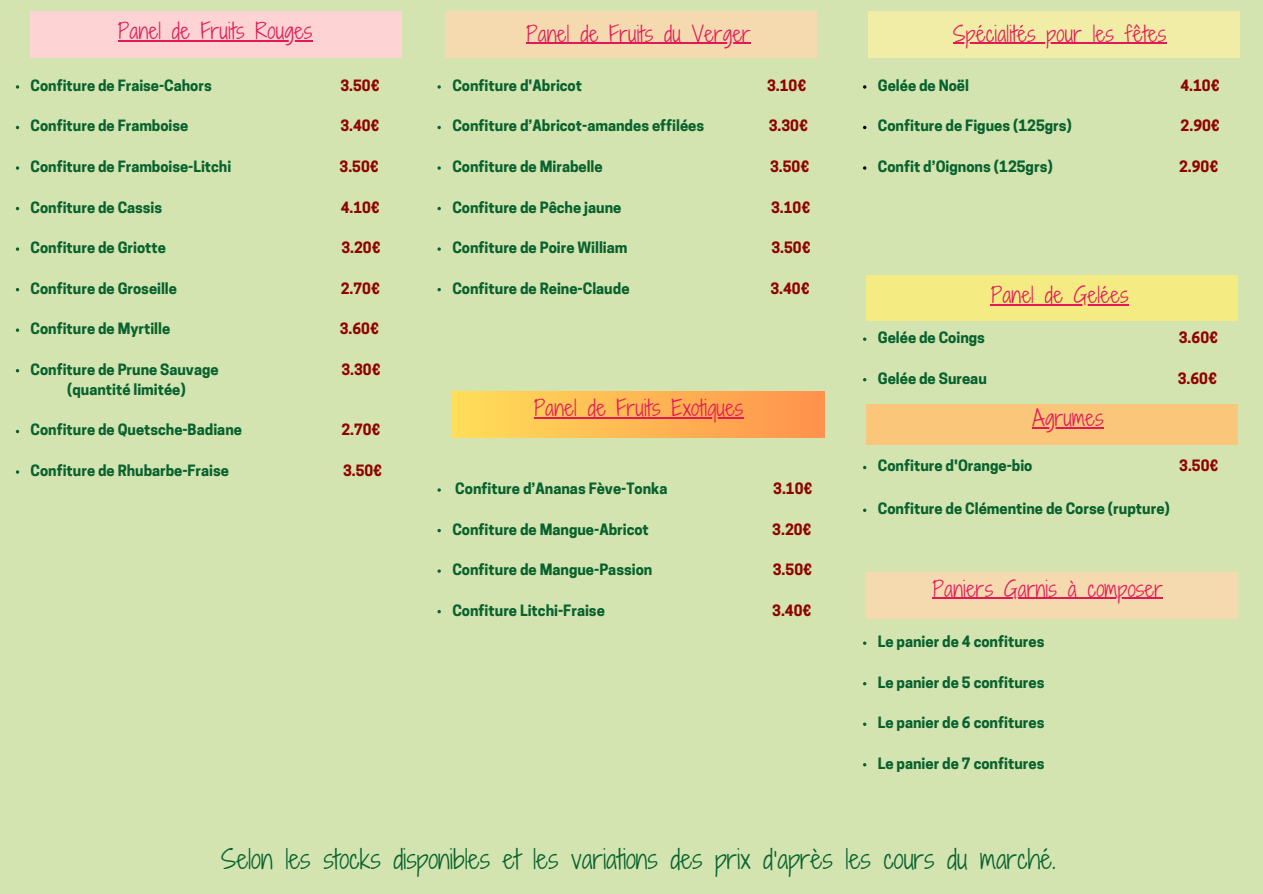
<style>
.page{position:relative;width:1263px;height:894px;background:#fff}
.page>*{position:absolute;margin:0;border:0;box-sizing:border-box;transform-origin:0 0}
.t1{font:25.5px "Shadows Into Light Two";color:#08622e}
.t2{font:21px "Shadows Into Light Two";letter-spacing:.01em;color:#e31957}
.t3{font:700 14.7px "Cooper Hewitt";color:#08622e}
.t4{font:700 14.7px "Cooper Hewitt";color:#8f0200}
</style>
<div class="page">
<div style="left:0;top:0;width:1263px;height:893px;background:#d3e4b0"></div>
<div style="left:30px;top:12px;width:372px;height:46px;background:#fdd3d3"></div>
<div style="left:446px;top:12px;width:371px;height:46px;background:#f6daaf"></div>
<div style="left:868px;top:12px;width:372px;height:46px;background:#f1eca6"></div>
<div style="left:866px;top:275px;width:372px;height:45px;background:#f4ec83"></div>
<div style="left:866px;top:404px;width:372px;height:40px;background:#fac679"></div>
<div style="left:453px;top:391px;width:371px;height:46px;background:linear-gradient(to right,#ffde59,#ff924d)"></div>
<svg style="left:16px;top:85px;width:3px;height:4px"></svg>
<svg style="left:16px;top:166px;width:3px;height:4px"></svg>
<svg style="left:16px;top:247px;width:3px;height:4px"></svg>
<svg style="left:16px;top:328px;width:3px;height:4px"></svg>
<hr style="left:118px;top:40px;width:195px;height:2px;background:#e31957">
<hr style="left:526px;top:43px;width:225px;height:1px;background:#e31957">
<hr style="left:991px;top:304px;width:138px;height:1px;background:#e31957">
<hr style="left:1032px;top:427px;width:72px;height:1px;background:#e31957">
<svg style="left:437px;top:85px;width:4px;height:4px"></svg>
<svg style="left:437px;top:126px;width:4px;height:3px"></svg>
<svg style="left:437px;top:166px;width:4px;height:4px"></svg>
<svg style="left:437px;top:207px;width:4px;height:3px"></svg>
<svg style="left:437px;top:247px;width:4px;height:4px"></svg>
<svg style="left:437px;top:288px;width:4px;height:3px"></svg>
<svg style="left:437px;top:528px;width:4px;height:4px"></svg>
<svg style="left:437px;top:610px;width:4px;height:3px"></svg>
<hr style="left:953px;top:43px;width:213px;height:1px;background:#e31957">
<svg style="left:863px;top:85px;width:3px;height:4px"></svg>
<svg style="left:863px;top:166px;width:3px;height:4px"></svg>
<svg style="left:863px;top:337px;width:3px;height:4px"></svg>
<div style="left:866px;top:571px;width:372px;height:47px;background:#f6daaf"></div>
<hr style="left:933px;top:597px;width:230px;height:2px;background:#e31957">
<hr style="left:534px;top:417px;width:210px;height:1px;background:#e31957">
<p class="t2" style="left:118px;top:16px;width:196px">Panel de Fruits Rouges</p>
<p class="t2" style="left:526px;top:18px;width:226px">Panel de Fruits du Verger</p>
<h2 class="t3" style="left:31px;top:80px;width:183px">Confiture de Fraise-Cahors</h2>
<h2 class="t4" style="left:340px;top:80px;width:40px">3.50€</h2>
<h2 class="t3" style="left:31px;top:120px;width:159px">Confiture de Framboise</h2>
<h2 class="t4" style="left:340px;top:120px;width:40px">3.40€</h2>
<h2 class="t3" style="left:31px;top:161px;width:202px">Confiture de Framboise-Litchi</h2>
<h2 class="t4" style="left:340px;top:161px;width:40px">3.50€</h2>
<p class="t3" style="left:31px;top:201px;width:133px">Confiture de Cassis</p>
<p class="t4" style="left:341px;top:201px;width:40px">4.10€</p>
<p class="t3" style="left:31px;top:242px;width:137px">Confiture de Griotte</p>
<p class="t4" style="left:341px;top:242px;width:40px">3.20€</p>
<p class="t3" style="left:31px;top:282px;width:148px">Confiture de Groseille</p>
<p class="t4" style="left:341px;top:282px;width:40px">2.70€</p>
<p class="t3" style="left:31px;top:323px;width:141px">Confiture de Myrtille</p>
<p class="t4" style="left:340px;top:323px;width:40px">3.60€</p>
<p class="t3" style="left:31px;top:363px;width:189px">Confiture de Prune Sauvage</p>
<p class="t4" style="left:341px;top:363px;width:40px">3.30€</p>
<p class="t3" style="left:67px;top:384px;width:120px">(quantité limitée)</p>
<p class="t3" style="left:31px;top:424px;width:213px">Confiture de Quetsche-Badiane</p>
<p class="t4" style="left:341px;top:424px;width:40px">2.70€</p>
<p class="t3" style="left:31px;top:465px;width:200px">Confiture de Rhubarbe-Fraise</p>
<p class="t4" style="left:343px;top:465px;width:40px">3.50€</p>
<p class="t3" style="left:452px;top:80px;width:131px">Confiture d'Abricot</p>
<p class="t4" style="left:767px;top:80px;width:41px">3.10€</p>
<p class="t3" style="left:452px;top:120px;width:253px">Confiture d’Abricot-amandes effilées</p>
<p class="t4" style="left:769px;top:120px;width:41px">3.30€</p>
<p class="t3" style="left:452px;top:161px;width:152px">Confiture de Mirabelle</p>
<p class="t4" style="left:770px;top:161px;width:41px">3.50€</p>
<p class="t3" style="left:452px;top:201px;width:171px">Confiture de Pêche jaune</p>
<p class="t4" style="left:771px;top:201px;width:41px">3.10€</p>
<p class="t3" style="left:452px;top:242px;width:177px">Confiture de Poire William</p>
<p class="t4" style="left:771px;top:242px;width:41px">3.50€</p>
<p class="t3" style="left:452px;top:282px;width:179px">Confiture de Reine-Claude</p>
<p class="t4" style="left:770px;top:282px;width:41px">3.40€</p>
<h2 class="t2" style="left:534px;top:392px;width:211px">Panel de Fruits Exotiques</h2>
<p class="t3" style="left:455px;top:483px;width:214px">Confiture d’Ananas Fève-Tonka</p>
<p class="t4" style="left:773px;top:483px;width:41px">3.10€</p>
<p class="t3" style="left:452px;top:523px;width:198px">Confiture de Mangue-Abricot</p>
<p class="t4" style="left:772px;top:523px;width:41px">3.20€</p>
<p class="t3" style="left:452px;top:564px;width:202px">Confiture de Mangue-Passion</p>
<p class="t4" style="left:773px;top:564px;width:41px">3.50€</p>
<p class="t3" style="left:452px;top:604px;width:154px">Confiture Litchi-Fraise</p>
<p class="t4" style="left:772px;top:604px;width:41px">3.40€</p>
<p class="t2" style="left:953px;top:18px;width:214px">Spécialités pour les fêtes</p>
<p class="t3" style="left:878px;top:80px;width:93px">Gelée de Noël</p>
<p class="t4" style="left:1180px;top:80px;width:41px">4.10€</p>
<p class="t3" style="left:878px;top:120px;width:196px">Confiture de Figues (125grs)</p>
<p class="t4" style="left:1181px;top:120px;width:41px">2.90€</p>
<p class="t3" style="left:878px;top:161px;width:176px">Confit d’Oignons (125grs)</p>
<p class="t4" style="left:1179px;top:161px;width:41px">2.90€</p>
<p class="t2" style="left:991px;top:279px;width:139px">Panel de Gelées</p>
<p class="t3" style="left:878px;top:332px;width:109px">Gelée de Coings</p>
<p class="t4" style="left:1179px;top:332px;width:41px">3.60€</p>
<p class="t3" style="left:878px;top:372px;width:111px">Gelée de Sureau</p>
<p class="t4" style="left:1178px;top:372px;width:41px">3.60€</p>
<p class="t2" style="left:1032px;top:402px;width:73px">Agrumes</p>
<p class="t3" style="left:878px;top:460px;width:156px">Confiture d'Orange-bio</p>
<p class="t4" style="left:1179px;top:460px;width:41px">3.50€</p>
<p class="t3" style="left:878px;top:503px;width:293px">Confiture de Clémentine de Corse (rupture)</p>
<h2 class="t2" style="left:933px;top:573px;width:232px">Paniers Garnis à composer</h2>
<p class="t3" style="left:878px;top:636px;width:168px">Le panier de 4 confitures</p>
<p class="t3" style="left:878px;top:676px;width:168px">Le panier de 5 confitures</p>
<h2 class="t3" style="left:878px;top:717px;width:168px">Le panier de 6 confitures</h2>
<h2 class="t3" style="left:878px;top:757px;width:168px">Le panier de 7 confitures</h2>
<h1 class="t1" style="left:221px;top:840px;width:836px">Selon les stocks disponibles et les variations des prix d’après les cours du marché.</h1>
</div>
